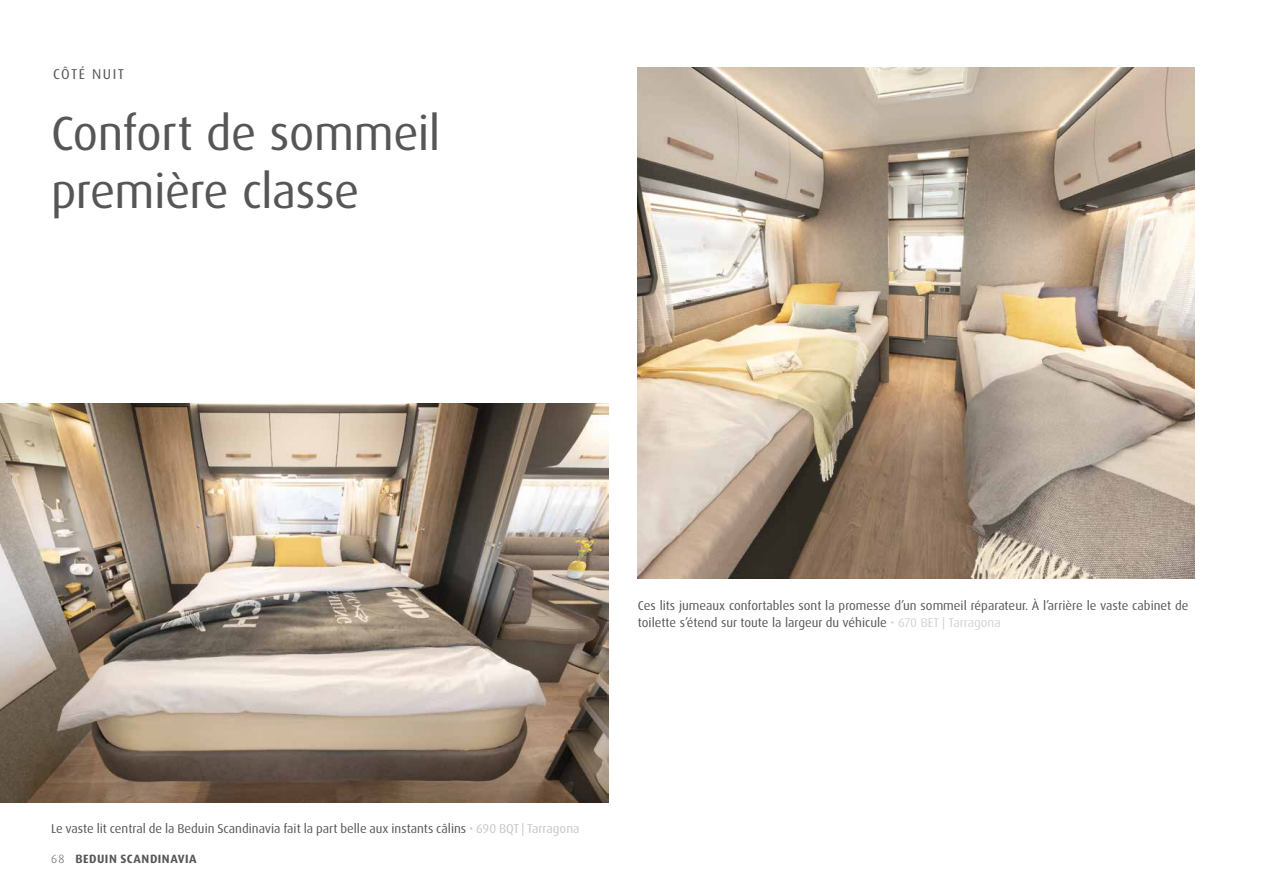
<style>
.page{position:relative;width:1263px;height:893px;background:#fff}
.page>*{position:absolute;margin:0;border:0;box-sizing:border-box;transform-origin:0 0}
.t1{font:48px/58.5px "Dax OT";letter-spacing:-.015em;color:#565656}
.t2{font:14.25px "Dax Pro";letter-spacing:.11em;color:#565656}
.t3{font:12.75px/16.5px "Dax OT";color:#565656}
.t4{font:700 12px "Dax Pro";letter-spacing:.04em;color:#565656}
.s1{color:#d1d2d2}
.s2{color:#c5c6c6}
.s3{font-family:"Dax OT";font-weight:300}
</style>
<div class="page">
<img style="left:638px;top:67px;width:557px;height:512px">
<img style="left:0;top:403px;width:608px;height:399px">
<p class="t2" style="left:53px;top:65px;width:73px">CÔTÉ NUIT</p>
<h1 class="t1" style="left:51px;top:105px;width:391px">Confort de sommeil première classe</h1>
<p class="t3" style="left:638px;top:598px;width:552px">Ces lits jumeaux confortables sont la promesse d’un sommeil réparateur. À l’arrière le vaste cabinet de toilette s’étend sur toute la largeur du véhicule <span class="s1">• 670 BET | Tarragona</span></p>
<p class="t3" style="left:51px;top:821px;width:530px">Le vaste lit central de la Beduin Scandinavia fait la part belle aux instants câlins <span class="s2">• 690 BQT | Tarragona</span></p>
<p class="t4" style="left:51px;top:851px;width:147px"><span class="s3">68</span> BEDUIN SCANDINAVIA</p>
</div>
